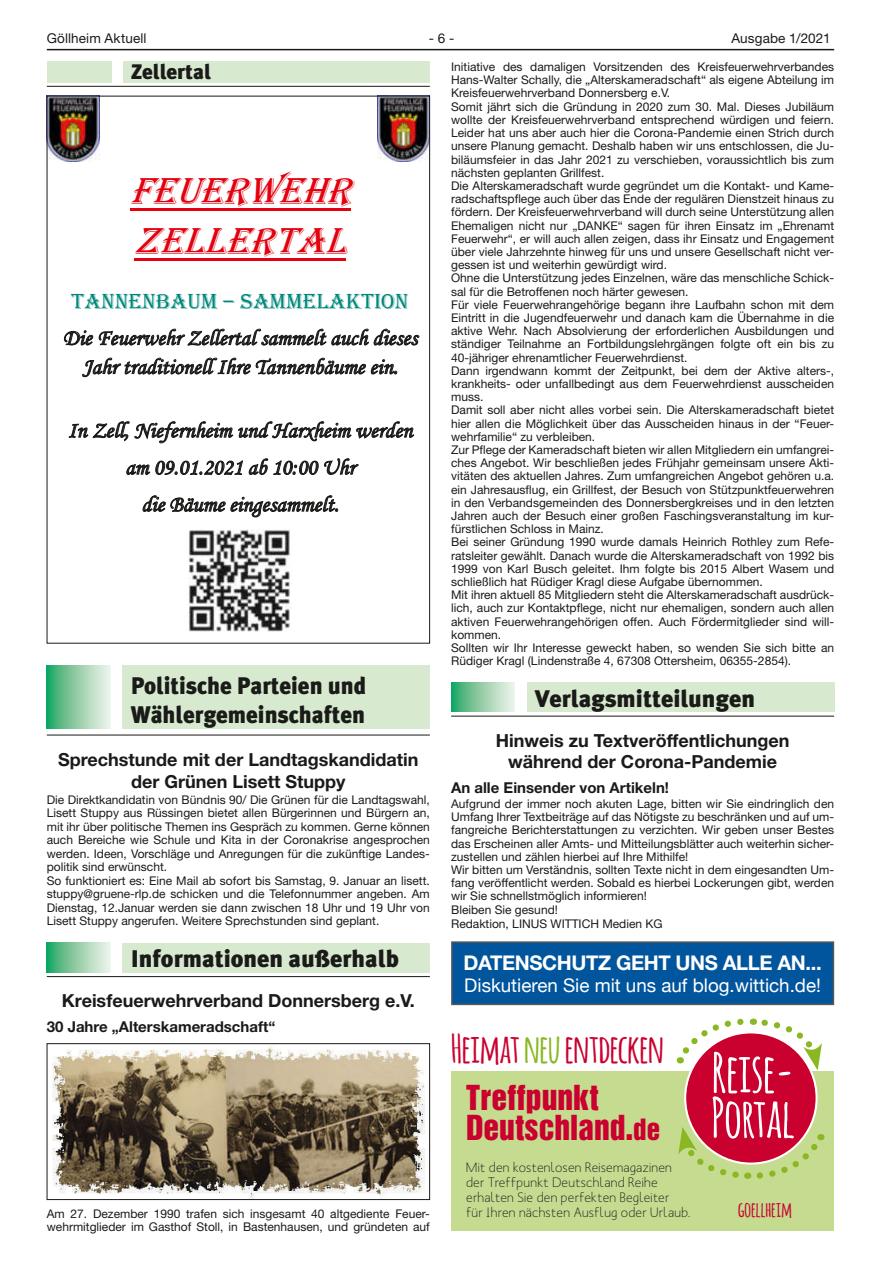
<style>
.page{position:relative;width:881px;height:1263px;background:#fff}
.page>*{position:absolute;margin:0;border:0;box-sizing:border-box;transform-origin:0 0}
.t1{font:700 53.85px/44.8px "Amatic";color:#fff}
.t2{font:700 39.15px "Amatic";letter-spacing:-.005em;color:#ca002f}
.t3{font:italic 38.55px/50.8px "Mpdrtd Algerian";color:#e3000f}
.t4{font:31.5px/30.3px "Helvetica Inserat Cyr Upright";color:#ca002f}
.t5{font:24px/28.8px "Meta Plus Black Roman 6";color:#1a1a18;scale:.95 1}
.t6{font:24px "Meta Plus Black Roman 7";color:#1a1a18}
.t7{font:900 24px "Meta Plus";color:#1a1a18}
.t8{font:22.35px/37px "Monotype Corsiva";color:#1a1a18;text-align:center}
.t9{font:22.35px "Mpdrtd Algerian";color:#01877a}
.t10{font:900 21px "Meta Plus";color:#1a1a18}
.t11{font:700 21px "Amatic";color:#ca002f}
.t12{font:700 20.25px "Helvetica Neue LT";letter-spacing:-.02em;color:#fff}
.t13{font:18.75px "Helvetica Neue";color:#fff}
.t14{font:700 18px/21.6px "Helvetica Neue LT";color:#1a1a18;text-align:center}
.t15{font:700 15px "Helvetica Neue LT";color:#1a1a18}
.t16{font:13.5px/15px "Mank Sans";letter-spacing:.015em;color:#1a1a18}
.t17{font:13.5px "Helvetica Neue LT Roman 6";letter-spacing:.01em;color:#1a1a18}
.t18{font:12px/13.2px "Helvetica Neue LT Roman 6";color:#1a1a18}
.s1{font-family:"Algerian"}
.s2{color:#8bb722}
.s3{font-size:26.85px}
</style>
<div class="page">
<hr style="left:47px;top:49px;width:786px;height:1px;background:#1a1a18">
<svg style="left:451px;top:682px;width:63px;height:30px;background:#8fcda8"></svg>
<div style="left:526px;top:682px;width:307px;height:30px;background:#d7e9ce"></div>
<hr style="left:451px;top:716px;width:382px;height:1px;background:#1a1a18">
<div style="left:47px;top:62px;width:64px;height:21px;background:#d7e9ce"></div>
<div style="left:123px;top:62px;width:306px;height:21px;background:#d7e9ce"></div>
<hr style="left:47px;top:86px;width:382px;height:1px;background:#1a1a18">
<img style="left:49px;top:98px;width:50px;height:63px">
<img style="left:377px;top:98px;width:50px;height:63px">
<hr style="left:130px;top:208px;width:220px;height:2px;background:#e3000f">
<hr style="left:134px;top:259px;width:212px;height:2px;background:#e3000f">
<svg style="left:64px;top:328px;width:355px;height:18px"></svg>
<svg style="left:82px;top:357px;width:315px;height:20px"></svg>
<svg style="left:68px;top:421px;width:346px;height:23px"></svg>
<svg style="left:126px;top:458px;width:233px;height:17px"></svg>
<svg style="left:142px;top:495px;width:196px;height:23px"></svg>
<img style="left:188px;top:530px;width:102px;height:101px">
<svg style="left:47px;top:665px;width:64px;height:64px;background:#91ceaa"></svg>
<div style="left:123px;top:665px;width:306px;height:64px;background:#d7e9ce"></div>
<hr style="left:47px;top:735px;width:382px;height:1px;background:#1a1a18">
<svg style="left:47px;top:943px;width:64px;height:29px;background:#91ceaa"></svg>
<div style="left:123px;top:943px;width:306px;height:29px;background:#d7e9ce"></div>
<hr style="left:47px;top:976px;width:382px;height:1px;background:#1a1a18">
<img style="left:52px;top:1046px;width:373px;height:152px">
<div style="left:47px;top:1043px;width:382px;height:157px;border:1px solid #1a1a18"></div>
<div style="left:451px;top:1071px;width:382px;height:160px;background:#c5db90"></div>
<div style="left:685px;top:1032px;width:131px;height:131px;background:#ca002f;border-radius:50%"></div>
<svg style="left:676px;top:1018px;width:70px;height:45px"></svg>
<svg style="left:752px;top:1018px;width:69px;height:52px"></svg>
<svg style="left:678px;top:1127px;width:147px;height:52px"></svg>
<div style="left:451px;top:942px;width:382px;height:62px;background:#00559d"></div>
<div style="left:451px;top:941px;width:382px;height:64px;border:2px solid #565655"></div>
<p class="t17" style="left:47px;top:30px;width:101px">Göllheim Aktuell</p>
<p class="t17" style="left:429px;top:30px;width:27px">- 6 -</p>
<p class="t17" style="left:731px;top:30px;width:101px">Ausgabe 1/2021</p>
<p class="t18" style="left:451px;top:60px;width:384px">Initiative des damaligen Vorsitzenden des Kreisfeuerwehrverbandes Hans-Walter Schally, die „Alterskameradschaft“ als eigene Abteilung im Kreisfeuerwehrverband Donnersberg e.V.<br>Somit jährt sich die Gründung in 2020 zum 30. Mal. Dieses Jubiläum wollte der Kreisfeuerwehrverband entsprechend würdigen und feiern.<br>Leider hat uns aber auch hier die Corona-Pandemie einen Strich durch unsere Planung gemacht. Deshalb haben wir uns entschlossen, die Ju&shy;biläumsfeier in das Jahr 2021 zu verschieben, voraussichtlich bis zum nächsten geplanten Grillfest.<br>Die Alterskameradschaft wurde gegründet um die Kontakt- und Kame&shy;radschaftspflege auch über das Ende der regulären Dienstzeit hinaus zu fördern. Der Kreisfeuerwehrverband will durch seine Unterstützung allen Ehemaligen nicht nur „DANKE“ sagen für ihren Einsatz im „Ehrenamt Feuerwehr“, er will auch allen zeigen, dass ihr Einsatz und Engagement über viele Jahrzehnte hinweg für uns und unsere Gesellschaft nicht ver&shy;gessen ist und weiterhin gewürdigt wird.<br>Ohne die Unterstützung jedes Einzelnen, wäre das menschliche Schick&shy;sal für die Betroffenen noch härter gewesen.<br>Für viele Feuerwehrangehörige begann ihre Laufbahn schon mit dem Eintritt in die Jugendfeuerwehr und danach kam die Übernahme in die aktive Wehr. Nach Absolvierung der erforderlichen Ausbildungen und ständiger Teilnahme an Fortbildungslehrgängen folgte oft ein bis zu 40-jähriger ehrenamtlicher Feuerwehrdienst.<br>Dann irgendwann kommt der Zeitpunkt, bei dem der Aktive alters-, krankheits- oder unfallbedingt aus dem Feuerwehrdienst ausscheiden muss.<br>Damit soll aber nicht alles vorbei sein. Die Alterskameradschaft bietet hier allen die Möglichkeit über das Ausscheiden hinaus in der “Feuer&shy;wehrfamilie“ zu verbleiben.<br>Zur Pflege der Kameradschaft bieten wir allen Mitgliedern ein umfangrei&shy;ches Angebot. Wir beschließen jedes Frühjahr gemeinsam unsere Akti&shy;vitäten des aktuellen Jahres. Zum umfangreichen Angebot gehören u.a. ein Jahresausflug, ein Grillfest, der Besuch von Stützpunktfeuerwehren in den Verbandsgemeinden des Donnersbergkreises und in den letzten Jahren auch der Besuch einer großen Faschingsveranstaltung im kur&shy;fürstlichen Schloss in Mainz.<br>Bei seiner Gründung 1990 wurde damals Heinrich Rothley zum Refe&shy;ratsleiter gewählt. Danach wurde die Alterskameradschaft von 1992 bis 1999 von Karl Busch geleitet. Ihm folgte bis 2015 Albert Wasem und schließlich hat Rüdiger Kragl diese Aufgabe übernommen.<br>Mit ihren aktuell 85 Mitgliedern steht die Alterskameradschaft ausdrück&shy;lich, auch zur Kontaktpflege, nicht nur ehemaligen, sondern auch allen aktiven Feuerwehrangehörigen offen. Auch Fördermitglieder sind will&shy;kommen.<br>Sollten wir Ihr Interesse geweckt haben, so wenden Sie sich bitte an Rüdiger Kragl (Lindenstraße 4, 67308 Ottersheim, 06355-2854).</p>
<h3 class="t7" style="left:534px;top:684px;width:221px">Verlagsmitteilungen</h3>
<h3 class="t14" style="left:495px;top:729px;width:295px">Hinweis zu Textveröffentlichungen während der Corona-Pandemie</h3>
<p class="t15" style="left:451px;top:778px;width:219px">An alle Einsender von Artikeln!</p>
<p class="t18" style="left:451px;top:797px;width:384px">Aufgrund der immer noch akuten Lage, bitten wir Sie eindringlich den Umfang Ihrer Textbeiträge auf das Nötigste zu beschränken und auf um&shy;fangreiche Berichterstattungen zu verzichten. Wir geben unser Bestes das Erscheinen aller Amts- und Mitteilungsblätter auch weiterhin sicher&shy;zustellen und zählen hierbei auf Ihre Mithilfe!<br>Wir bitten um Verständnis, sollten Texte nicht in dem eingesandten Um&shy;fang veröffentlicht werden. Sobald es hierbei Lockerungen gibt, werden wir Sie schnellstmöglich informieren!<br>Bleiben Sie gesund!</p>
<p class="t18" style="left:451px;top:917px;width:213px">Redaktion, LINUS WITTICH Medien KG</p>
<h3 class="t10" style="left:131px;top:59px;width:82px">Zellertal</h3>
<h3 class="t3" style="left:130px;top:166px;width:236px">FEUERWEHR<br>ZELLERTAL</h3>
<h3 class="t9" style="left:72px;top:289px;width:338px">TANNENBAUM <span class="s1">–</span> SAMMELAKTION</h3>
<h3 class="t8" style="left:63px;top:323px;width:356px;line-height:29px">Die Feuerwehr Zellertal sammelt auch dieses<br>Jahr traditionell Ihre Tannenbäume ein.</h3>
<h3 class="t8" style="left:68px;top:412px;width:346px">In Zell, Niefernheim und Harxheim werden am 09.01.2021 ab 10:00 Uhr<br>die Bäume eingesammelt.</h3>
<h3 class="t5" style="left:131px;top:671px;width:249px">Politische Parteien und<br>Wählergemeinschaften</h3>
<h3 class="t14" style="left:58px;top:748px;width:361px">Sprechstunde mit der Landtagskandidatin der Grünen Lisett Stuppy</h3>
<p class="t18" style="left:47px;top:792px;width:384px">Die Direktkandidatin von Bündnis 90/ Die Grünen für die Landtagswahl, Lisett Stuppy aus Rüssingen bietet allen Bürgerinnen und Bürgern an, mit ihr über politische Themen ins Gespräch zu kommen. Gerne können auch Bereiche wie Schule und Kita in der Coronakrise angesprochen werden. Ideen, Vorschläge und Anregungen für die zukünftige Landes&shy;politik sind erwünscht.<br>So funktioniert es: Eine Mail ab sofort bis Samstag, 9. Januar an lisett. stuppy@gruene-rlp.de schicken und die Telefonnummer angeben. Am Dienstag, 12.Januar werden sie dann zwischen 18 Uhr und 19 Uhr von Lisett Stuppy angerufen. Weitere Sprechstunden sind geplant.</p>
<h3 class="t6" style="left:131px;top:945px;width:269px">Informationen außerhalb</h3>
<h3 class="t14" style="left:62px;top:990px;width:354px">Kreisfeuerwehrverband Donnersberg e.V.</h3>
<p class="t15" style="left:47px;top:1017px;width:230px">30 Jahre „Alterskameradschaft“</p>
<h3 class="t12" style="left:463px;top:951px;width:359px">DATENSCHUTZ GEHT UNS ALLE AN...</h3>
<h3 class="t13" style="left:464px;top:972px;width:358px">Diskutieren Sie mit uns auf blog.wittich.de!</h3>
<h2 class="t2" style="left:451px;top:1021px;width:214px">Heimat <span class="s2">neu</span>entdecken</h2>
<h1 class="t1" style="left:711px;top:1048px;width:84px">Reise-<br>Portal</h1>
<h3 class="t4" style="left:466px;top:1083px;width:195px">Treffpunkt<br>Deutschland.<span class="s3">de</span></h3>
<p class="t18" style="left:47px;top:1206px;width:384px">Am 27. Dezember 1990 trafen sich insgesamt 40 altgediente Feuer&shy;wehrmitglieder im Gasthof Stoll, in Bastenhausen, und gründeten auf</p>
<p class="t16" style="left:466px;top:1160px;width:226px">Mit den kostenlosen Reisemagazinen der Treffpunkt Deutschland Reihe erhalten Sie den perfekten Begleiter<br>für Ihren nächsten Ausflug oder Urlaub.</p>
<h3 class="t11" style="left:737px;top:1194px;width:55px">goellheim</h3>
</div>
